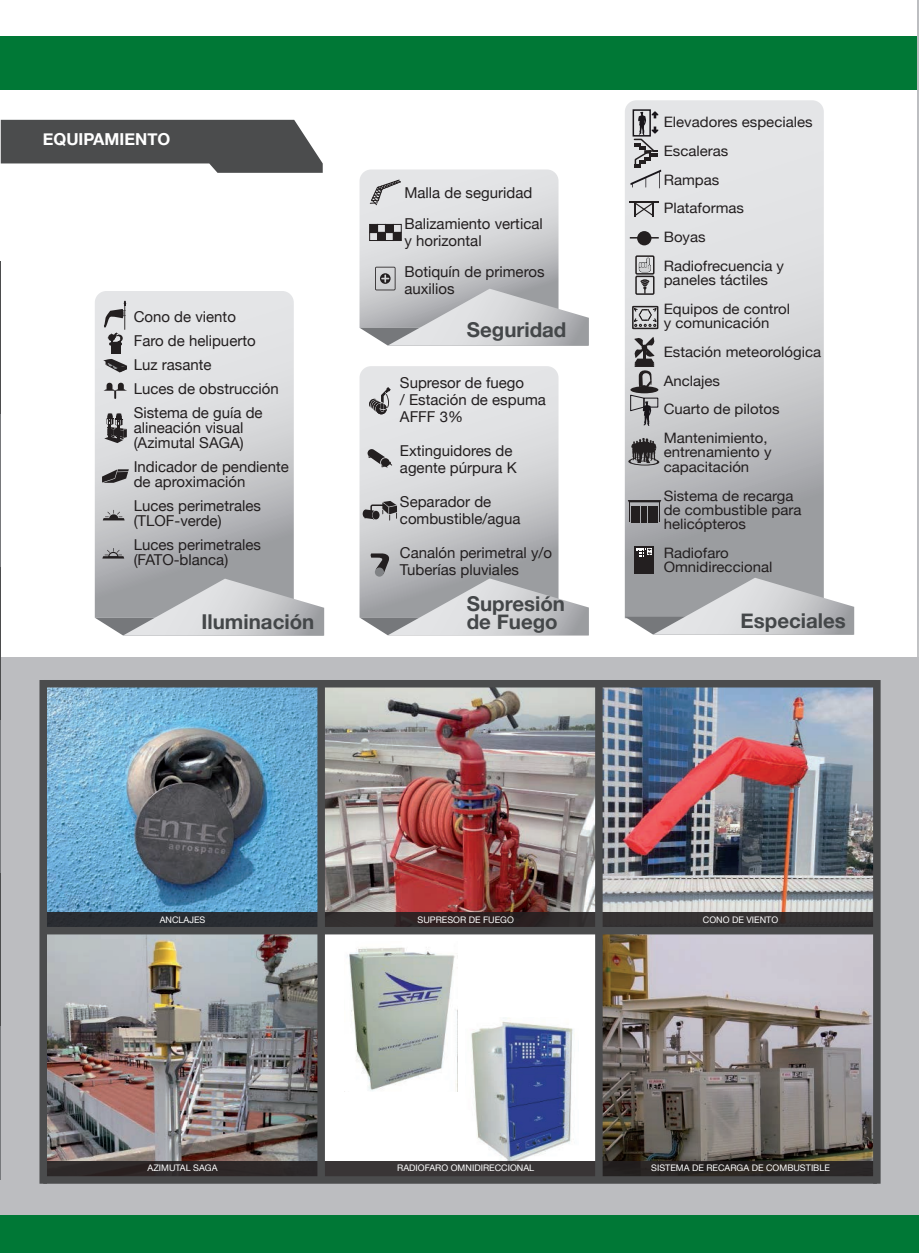
<style>
.page{position:relative;width:919px;height:1253px;background:#fff}
.page>*{position:absolute;margin:0;border:0;box-sizing:border-box;transform-origin:0 0}
.t1{font:700 20.4px/17.1px "Helvetica Neue";color:#444749}
.t2{font:700 16.5px "Helvetica Neue";color:#fff}
.t3{font:15px/17.1px "Helvetica Neue";color:#231f20}
.t4{font:14.4px/28.7px "Helvetica Neue";color:#231f20;scale:1.04 1}
.t5{font:9px "Helvetica Neue";color:#fff}
</style>
<div class="page">
<div style="left:0;top:37px;width:919px;height:53px;background:#007836"></div>
<hr style="left:917px;top:0;width:2px;height:1252px;background:#bdbec1">
<hr style="left:0;top:261px;width:1px;height:153px;background:#4b4c4d">
<hr style="left:0;top:414px;width:1px;height:153px;background:#76787b">
<div style="left:1px;top:657px;width:918px;height:595px;background:#bcbdc0"></div>
<hr style="left:0;top:567px;width:1px;height:153px;background:#4b4c4d">
<hr style="left:0;top:720px;width:1px;height:153px;background:#76787b">
<hr style="left:0;top:873px;width:1px;height:153px;background:#4b4c4d">
<hr style="left:0;top:1026px;width:1px;height:154px;background:#76787b">
<svg style="left:95px;top:291px;width:199px;height:287px"></svg>
<svg style="left:95px;top:578px;width:229px;height:57px"></svg>
<svg style="left:104px;top:383px;width:23px;height:16px"></svg>
<svg style="left:103px;top:510px;width:22px;height:10px"></svg>
<svg style="left:102px;top:548px;width:22px;height:10px"></svg>
<svg style="left:104px;top:413px;width:23px;height:30px"></svg>
<svg style="left:102px;top:469px;width:27px;height:14px"></svg>
<div style="left:111px;top:345px;width:9px;height:8px;background:#231f20"></div>
<svg style="left:103px;top:301px;width:23px;height:45px"></svg>
<svg style="left:103px;top:359px;width:24px;height:13px"></svg>
<svg style="left:1px;top:120px;width:322px;height:53px"></svg>
<svg style="left:359px;top:169px;width:230px;height:176px"></svg>
<svg style="left:359px;top:366px;width:199px;height:187px"></svg>
<svg style="left:369px;top:387px;width:21px;height:27px"></svg>
<svg style="left:367px;top:449px;width:25px;height:18px"></svg>
<svg style="left:363px;top:501px;width:34px;height:19px"></svg>
<svg style="left:359px;top:553px;width:230px;height:82px"></svg>
<div style="left:375px;top:567px;width:9px;height:9px;background:#808285;border-radius:50%"></div>
<svg style="left:625px;top:100px;width:199px;height:478px"></svg>
<svg style="left:625px;top:578px;width:229px;height:56px"></svg>
<div style="left:632px;top:306px;width:26px;height:23px;border:2px solid #231f20"></div>
<svg style="left:632px;top:306px;width:26px;height:21px"></svg>
<div style="left:644px;top:398px;width:14px;height:9px;border:1px solid #18151a"></div>
<svg style="left:627px;top:438px;width:34px;height:27px"></svg>
<hr style="left:629px;top:201px;width:29px;height:2px;background:#231f20">
<svg style="left:634px;top:203px;width:19px;height:13px"></svg>
<div style="left:635px;top:276px;width:19px;height:19px;border:2px solid #231f20"></div>
<svg style="left:638px;top:278px;width:13px;height:16px"></svg>
<div style="left:635px;top:255px;width:19px;height:20px;border:2px solid #231f20"></div>
<svg style="left:639px;top:258px;width:12px;height:14px"></svg>
<div style="left:632px;top:109px;width:19px;height:28px;border:2px solid #18151a"></div>
<svg style="left:630px;top:111px;width:31px;height:77px"></svg>
<svg style="left:630px;top:237px;width:29px;height:1px"></svg>
<div style="left:637px;top:231px;width:14px;height:14px;background:#231f20;border-radius:50%"></div>
<svg style="left:630px;top:336px;width:26px;height:90px"></svg>
<div style="left:0;top:1214px;width:919px;height:38px;background:#007836"></div>
<svg style="left:628px;top:500px;width:33px;height:22px"></svg>
<div style="left:634px;top:546px;width:19px;height:27px;background:#231f20"></div>
<svg style="left:636px;top:548px;width:16px;height:9px"></svg>
<img style="left:47px;top:687px;width:270px;height:474px">
<img style="left:325px;top:687px;width:548px;height:225px">
<div style="left:320px;top:931px;width:280px;height:249px;background:#fff"></div>
<img style="left:602px;top:934px;width:271px;height:227px">
<img style="left:471px;top:1018px;width:102px;height:143px">
<img style="left:349px;top:947px;width:109px;height:144px">
<div style="left:599px;top:1161px;width:278px;height:19px;background:#231f20"></div>
<div style="left:322px;top:1161px;width:277px;height:19px;background:#393536"></div>
<div style="left:43px;top:1161px;width:278px;height:19px;background:#2d2828"></div>
<div style="left:599px;top:912px;width:278px;height:18px;background:#353132"></div>
<svg style="left:325px;top:912px;width:270px;height:15px;fill:#312324"></svg>
<div style="left:43px;top:912px;width:278px;height:18px;background:#292c32"></div>
<div style="left:43px;top:680px;width:834px;height:7px;background:#4b4c4d"></div>
<div style="left:317px;top:683px;width:8px;height:496px;background:#4b4c4d"></div>
<div style="left:595px;top:683px;width:7px;height:496px;background:#4b4c4d"></div>
<div style="left:873px;top:680px;width:7px;height:503px;background:#4b4c4d"></div>
<div style="left:39px;top:680px;width:8px;height:503px;background:#4b4c4d"></div>
<div style="left:43px;top:927px;width:834px;height:7px;background:#4b4c4d"></div>
<div style="left:43px;top:1176px;width:834px;height:7px;background:#4b4c4d"></div>
<p class="t2" style="left:43px;top:126px;width:129px">EQUIPAMIENTO</p>
<p class="t3" style="left:134px;top:306px;width:147px;line-height:24px">Cono de viento<br>Faro de helipuerto<br>Luz rasante<br>Luces de obstrucción<br>Sistema de guía de</p>
<p class="t3" style="left:134px;top:421px;width:111px;line-height:15px">alineación visual (Azimutal SAGA)</p>
<p class="t3" style="left:134px;top:460px;width:157px;line-height:15px">Indicador de pendiente de aproximación</p>
<p class="t3" style="left:134px;top:499px;width:129px;line-height:15px">Luces perimetrales (TLOF-verde)</p>
<p class="t3" style="left:134px;top:538px;width:129px;line-height:15px">Luces perimetrales (FATO-blanca)</p>
<h1 class="t1" style="left:201px;top:613px;width:114px">Iluminación</h1>
<p class="t3" style="left:404px;top:177px;width:140px;line-height:31.5px">Malla de seguridad<br>Balizamiento vertical</p>
<p class="t3" style="left:404px;top:225px;width:142px;line-height:31.5px">y horizontal<br>Botiquín de primeros</p>
<p class="t3" style="left:404px;top:280px;width:52px">auxilios</p>
<h1 class="t1" style="left:467px;top:322px;width:101px">Seguridad</h1>
<p class="t3" style="left:400px;top:374px;width:147px">Supresor de fuego<br>/ Estación de espuma<br>AFFF 3%</p>
<p class="t3" style="left:400px;top:443px;width:118px">Extinguidores de agente púrpura K</p>
<p class="t3" style="left:400px;top:494px;width:122px">Separador de combustible/agua</p>
<p class="t3" style="left:400px;top:545px;width:154px">Canalón perimetral y/o<br>Tuberías pluviales</p>
<h1 class="t1" style="left:467px;top:596px;width:100px">Supresión de Fuego</h1>
<p class="t4" style="left:664px;top:108px;width:145px">Elevadores especiales<br>Escaleras<br>Rampas<br>Plataformas<br>Boyas<br>Radiofrecuencia y</p>
<p class="t4" style="left:664px;top:266px;width:123px">paneles táctiles<br>Equipos de control</p>
<p class="t4" style="left:664px;top:309px;width:153px">y comunicación<br>Estación meteorológica<br>Anclajes<br>Cuarto de pilotos<br>Mantenimiento,</p>
<p class="t4" style="left:664px;top:446px;width:105px;line-height:14.4px">entrenamiento y capacitación</p>
<p class="t4" style="left:664px;top:489px;width:134px;line-height:14.4px">Sistema de recarga de combustible para helicópteros</p>
<p class="t4" style="left:664px;top:546px;width:106px;line-height:14.4px">Radiofaro<br>Omnidireccional</p>
<h1 class="t1" style="left:740px;top:612px;width:107px">Especiales</h1>
<p class="t5" style="left:160px;top:913px;width:47px">ANCLAJES</p>
<p class="t5" style="left:417px;top:913px;width:98px">SUPRESOR DE FUEGO</p>
<p class="t5" style="left:703px;top:913px;width:77px">CONO DE VIENTO</p>
<p class="t5" style="left:147px;top:1161px;width:72px">AZIMUTAL SAGA</p>
<p class="t5" style="left:397px;top:1161px;width:138px">RADIOFARO OMNIDIRECCIONAL</p>
<p class="t5" style="left:651px;top:1161px;width:180px">SISTEMA DE RECARGA DE COMBUSTIBLE</p>
</div>
